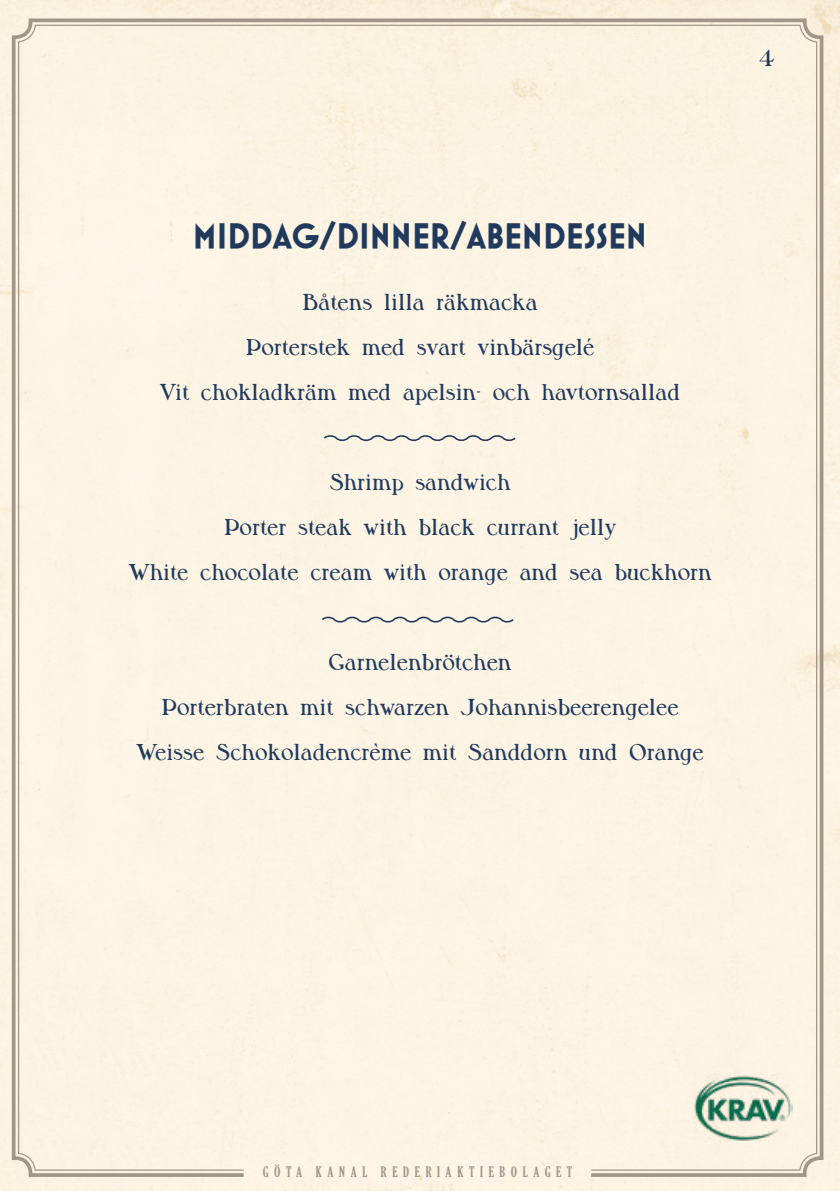
<style>
.page{position:relative;width:840px;height:1191px;background:#fff}
.page>*{position:absolute;margin:0;border:0;box-sizing:border-box;transform-origin:0 0}
.t1{font:700 36px "Mostra One";color:#203a5d}
.t2{font:600 24px "Milton MN";color:#203a5d}
.t3{font:extra-condensed 14px "Gloucester";letter-spacing:.4em;color:#a19688}
</style>
<div class="page">
<img style="left:0;top:0;width:839px;height:1191px">
<div style="left:10px;top:17px;width:814px;height:1161px;background:#fcf4e4"></div>
<svg style="left:390px;top:194px;width:10px;height:5px"></svg>
<svg style="left:835px;top:0;width:5px;height:3px"></svg>
<svg style="left:322px;top:433px;width:195px;height:10px;background:#d6d4cc"></svg>
<svg style="left:320px;top:614px;width:195px;height:11px;background:#dad6ce"></svg>
<img style="left:693px;top:1073px;width:99px;height:68px">
<p class="t2" style="left:758px;top:44px;width:17px">4</p>
<p class="t1" style="left:193px;top:215px;width:455px">MIDDAG/DINNER/ABENDESSEN</p>
<p class="t2" style="left:302px;top:288px;width:237px">Båtens lilla räkmacka</p>
<p class="t2" style="left:245px;top:333px;width:350px">Porterstek med svart vinbärsgelé</p>
<p class="t2" style="left:160px;top:378px;width:521px">Vit chokladkräm med apelsin- och havtornsallad</p>
<p class="t2" style="left:329px;top:468px;width:182px">Shrimp sandwich</p>
<p class="t2" style="left:224px;top:513px;width:394px">Porter steak with black currant jelly</p>
<p class="t2" style="left:128px;top:558px;width:584px">White chocolate cream with orange and sea buckhorn</p>
<p class="t2" style="left:328px;top:648px;width:184px">Garnelenbrötchen</p>
<p class="t2" style="left:161px;top:694px;width:518px">Porterbraten mit schwarzen Johannisbeerengelee</p>
<p class="t2" style="left:136px;top:739px;width:569px">Weisse Schokoladencrème mit Sanddorn und Orange</p>
<p class="t3" style="left:262px;top:1163px;width:311px">GÖTA KANAL REDERIAKTIEBOLAGET</p>
</div>
